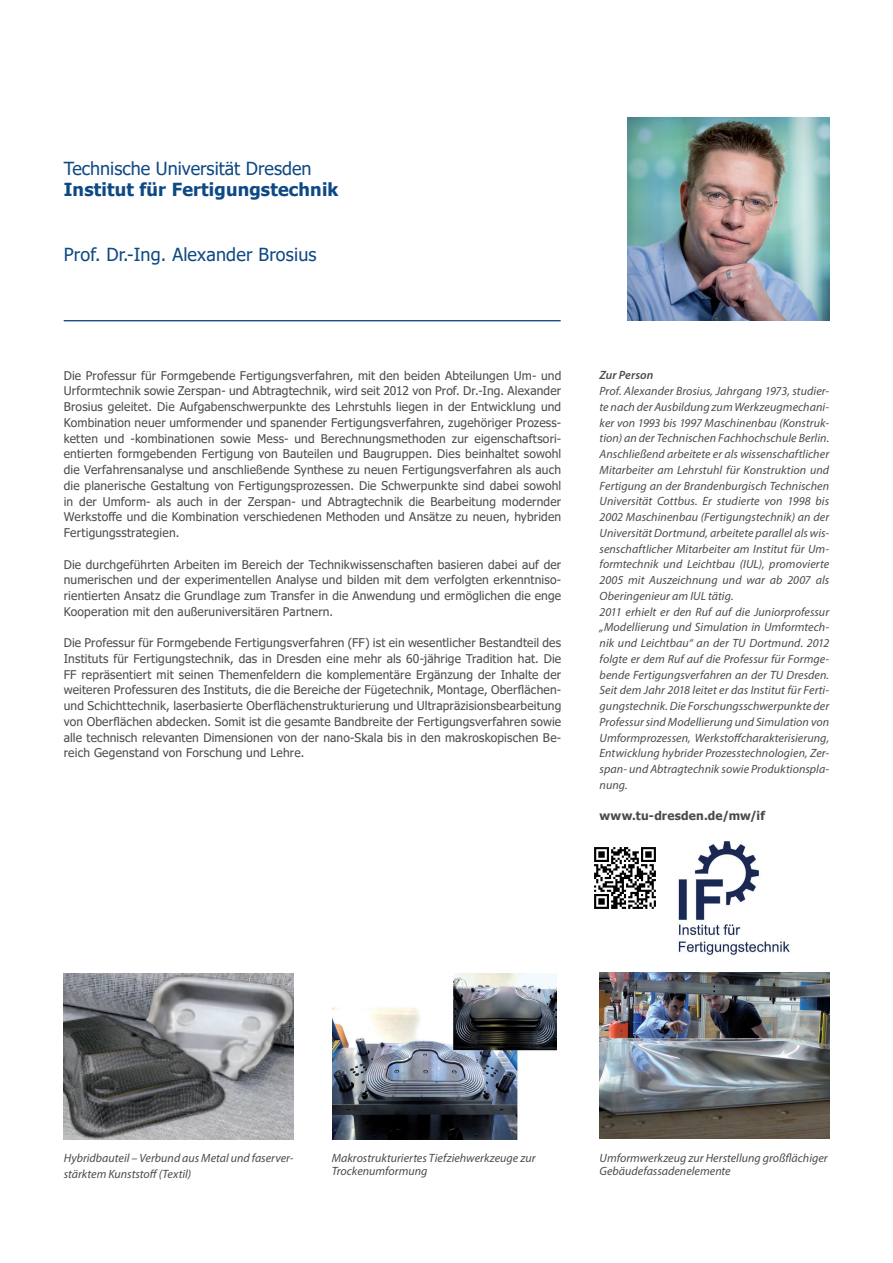
<style>
.page{position:relative;width:893px;height:1263px;background:#fff}
.page>*{position:absolute;margin:0;border:0;box-sizing:border-box;transform-origin:0 0}
.t1{font:18px "Tahoma";color:#0f4984}
.t2{font:700 18px "Tahoma";letter-spacing:.01em;color:#0f4984}
.t3{font:12px/15.8px "Tahoma";letter-spacing:.015em;color:#4a4b4c;text-align:justify}
.t4{font:italic 12px/15.8px "Myriad Pro";letter-spacing:.005em;color:#4a4b4c}
.t5{font:700 12px "Tahoma";letter-spacing:.02em;color:#4a4b4c}
.t6{font:italic 600 12px "Myriad Pro";letter-spacing:.01em;color:#4a4b4c}
</style>
<div class="page">
<img style="left:628px;top:117px;width:201px;height:204px">
<hr style="left:64px;top:320px;width:497px;height:1px;background:#0f4984">
<img style="left:64px;top:973px;width:229px;height:166px">
<img style="left:332px;top:973px;width:224px;height:166px">
<img style="left:600px;top:972px;width:229px;height:167px">
<img style="left:594px;top:847px;width:62px;height:62px">
<img style="left:678px;top:841px;width:112px;height:114px">
<h1 class="t1" style="left:64px;top:156px;width:249px">Technische Universität Dresden</h1>
<h1 class="t2" style="left:64px;top:177px;width:276px">Institut für Fertigungstechnik</h1>
<h1 class="t1" style="left:64px;top:242px;width:254px">Prof. Dr.-Ing. Alexander Brosius</h1>
<p class="t3" style="left:64px;top:368px;width:499px">Die Professur für Formgebende Fertigungsverfahren, mit den beiden Abteilungen Um- und Urformtechnik sowie Zerspan- und Abtragtechnik, wird seit 2012 von Prof. Dr.-Ing. Alexander Brosius geleitet. Die Aufgabenschwerpunkte des Lehrstuhls liegen in der Entwicklung und Kombination neuer umformender und spanender Fertigungsverfahren, zugehöriger Prozess&shy;ketten und -kombinationen sowie Mess- und Berechnungsmethoden zur eigenschaftsori&shy;entierten formgebenden Fertigung von Bauteilen und Baugruppen. Dies beinhaltet sowohl die Verfahrensanalyse und anschließende Synthese zu neuen Fertigungsverfahren als auch die planerische Gestaltung von Fertigungsprozessen. Die Schwerpunkte sind dabei sowohl in der Umform- als auch in der Zerspan- und Abtragtechnik die Bearbeitung modernder Werkstoffe und die Kombination verschiedenen Methoden und Ansätze zu neuen, hybriden Fertigungsstrategien.</p>
<p class="t3" style="left:64px;top:557px;width:499px">Die durchgeführten Arbeiten im Bereich der Technikwissenschaften basieren dabei auf der numerischen und der experimentellen Analyse und bilden mit dem verfolgten erkenntniso&shy;rientierten Ansatz die Grundlage zum Transfer in die Anwendung und ermöglichen die enge Kooperation mit den außeruniversitären Partnern.</p>
<p class="t3" style="left:64px;top:636px;width:499px">Die Professur für Formgebende Fertigungsverfahren (FF) ist ein wesentlicher Bestandteil des Instituts für Fertigungstechnik, das in Dresden eine mehr als 60-jährige Tradition hat. Die FF repräsentiert mit seinen Themenfeldern die komplementäre Ergänzung der Inhalte der weiteren Professuren des Instituts, die die Bereiche der Fügetechnik, Montage, Oberflächen&shy;und Schichttechnik, laserbasierte Oberflächenstrukturierung und Ultrapräzisionsbearbeitung von Oberflächen abdecken. Somit ist die gesamte Bandbreite der Fertigungsverfahren sowie alle technisch relevanten Dimensionen von der nano-Skala bis in den makroskopischen Be&shy;reich Gegenstand von Forschung und Lehre.</p>
<p class="t6" style="left:600px;top:368px;width:55px">Zur Person</p>
<p class="t4" style="left:600px;top:383px;width:231px">Prof. Alexander Brosius, Jahrgang 1973, studier&shy;te nach der Ausbildung zum Werkzeugmechani&shy;ker von 1993 bis 1997 Maschinenbau (Konstruk&shy;tion) an der Technischen Fachhochschule Berlin.<br>Anschließend arbeitete er als wissenschaftlicher Mitarbeiter am Lehrstuhl für Konstruktion und Fertigung an der Brandenburgisch Technischen Universität Cottbus. Er studierte von 1998 bis 2002 Maschinenbau (Fertigungstechnik) an der Universität Dortmund, arbeitete parallel als wis&shy;senschaftlicher Mitarbeiter am Institut für Um&shy;formtechnik und Leichtbau (IUL), promovierte 2005 mit Auszeichnung und war ab 2007 als Oberingenieur am IUL tätig.<br>2011 erhielt er den Ruf auf die Juniorprofessur „Modellierung und Simulation in Umformtech&shy;nik und Leichtbau“ an der TU Dortmund. 2012 folgte er dem Ruf auf die Professur für Formge&shy;bende Fertigungsverfahren an der TU Dresden.<br>Seit dem Jahr 2018 leitet er das Institut für Ferti&shy;gungstechnik. Die Forschungsschwerpunkte der Professur sind Modellierung und Simulation von Umformprozessen, Werkstoffcharakterisierung, Entwicklung hybrider Prozesstechnologien, Zer&shy;span- und Abtragtechnik sowie Produktionspla&shy;nung.</p>
<p class="t5" style="left:600px;top:807px;width:167px">www.tu-dresden.de/mw/if</p>
<p class="t4" style="left:64px;top:1150px;width:231px">Hybridbauteil – Verbund aus Metal und faserver&shy;stärktem Kunststoff (Textil)</p>
<p class="t4" style="left:332px;top:1151px;width:205px;line-height:13.2px">Makrostrukturiertes Tiefziehwerkzeuge zur<br>Trockenumformung</p>
<p class="t4" style="left:600px;top:1151px;width:230px;line-height:13.2px">Umformwerkzeug zur Herstellung großflächiger<br>Gebäudefassadenelemente</p>
</div>
